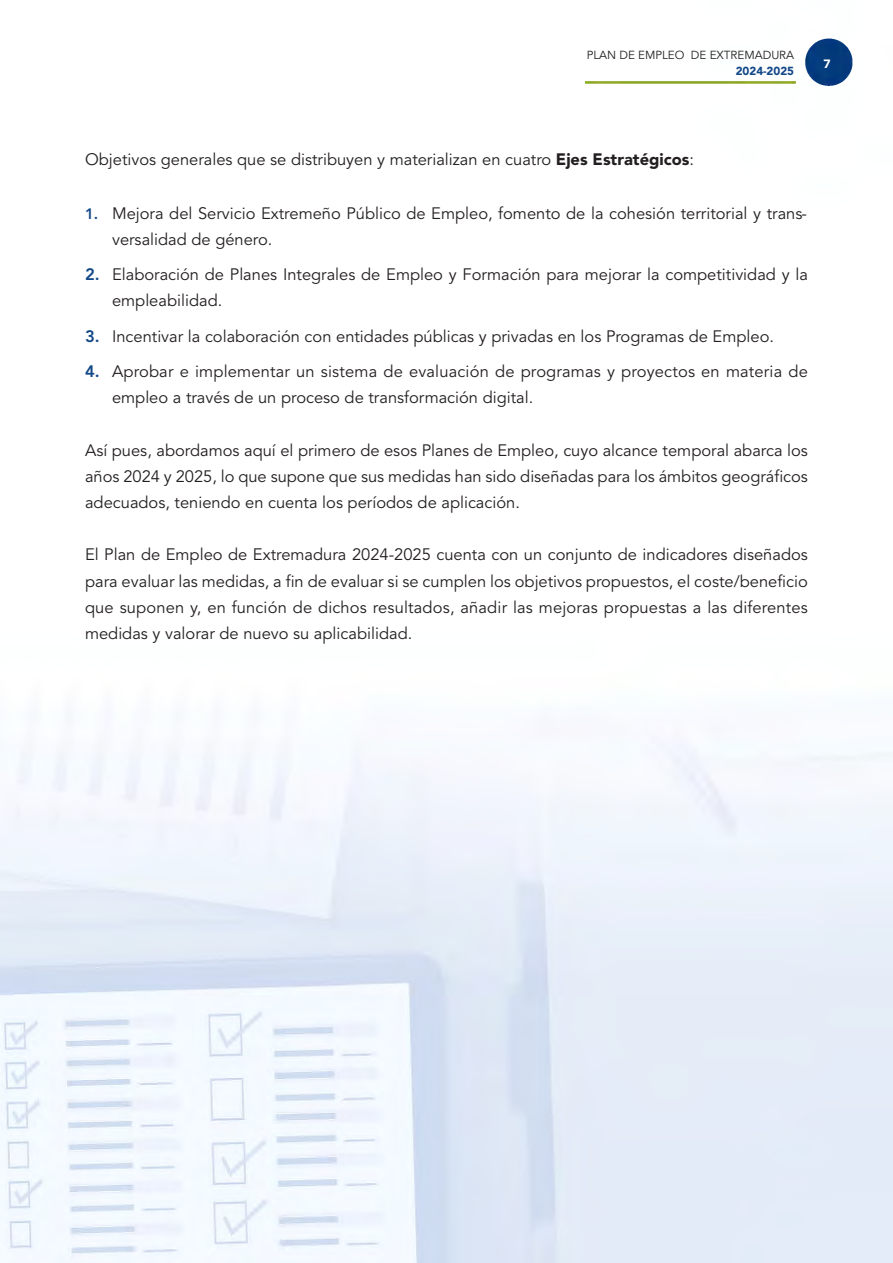
<style>
.page{position:relative;width:893px;height:1263px;background:#fff}
.page>*{position:absolute;margin:0;border:0;box-sizing:border-box;transform-origin:0 0}
.t1{font:16.5px/26.2px "Avenir";color:#231f20}
.t2{font:900 12px "Avenir";color:#fff}
.t3{font:11.7px "Avenir";color:#231f20}
.t4{font:900 11.7px "Avenir";color:#124888}
.s1{font-weight:900}
.s2{font-weight:800;font-size:15px;color:#124888}
.s3{font-weight:800;color:#124888}
</style>
<div class="page">
<img style="left:0;top:38px;width:893px;height:1225px">
<p class="t3" style="left:587px;top:51px;width:209px">PLAN DE EMPLEO DE EXTREMADURA</p>
<p class="t4" style="left:736px;top:66px;width:60px">2024-2025</p>
<p class="t2" style="left:824px;top:59px;width:9px">7</p>
<p class="t1" style="left:85px;top:148px;width:610px">Objetivos generales que se distribuyen y materializan en cuatro <span class="s1">Ejes Estratégicos</span>:</p>
<p class="t1" style="left:112px;top:202px;width:696px;text-indent:-27px"><span class="s2">1.</span> Mejora del Servicio Extremeño Público de Empleo, fomento de la cohesión territorial y trans&shy;versalidad de género.</p>
<p class="t1" style="left:112px;top:263px;width:697px;text-indent:-27px"><span class="s3">2.</span> Elaboración de Planes Integrales de Empleo y Formación para mejorar la competitividad y la empleabilidad.</p>
<p class="t1" style="left:85px;top:325px;width:690px"><span class="s3">3.</span> Incentivar la colaboración con entidades públicas y privadas en los Programas de Empleo.</p>
<p class="t1" style="left:112px;top:360px;width:697px;text-indent:-27px"><span class="s3">4.</span> Aprobar e implementar un sistema de evaluación de programas y proyectos en materia de empleo a través de un proceso de transformación digital.</p>
<p class="t1" style="left:85px;top:438px;width:724px;text-align:justify">Así pues, abordamos aquí el primero de esos Planes de Empleo, cuyo alcance temporal abarca los años 2024 y 2025, lo que supone que sus medidas han sido diseñadas para los ámbitos geográficos adecuados, teniendo en cuenta los períodos de aplicación.</p>
<p class="t1" style="left:85px;top:543px;width:724px;text-align:justify">El Plan de Empleo de Extremadura 2024-2025 cuenta con un conjunto de indicadores diseñados para evaluar las medidas, a fin de evaluar si se cumplen los objetivos propuestos, el coste/beneficio que suponen y, en función de dichos resultados, añadir las mejoras propuestas a las diferentes medidas y valorar de nuevo su aplicabilidad.</p>
</div>
